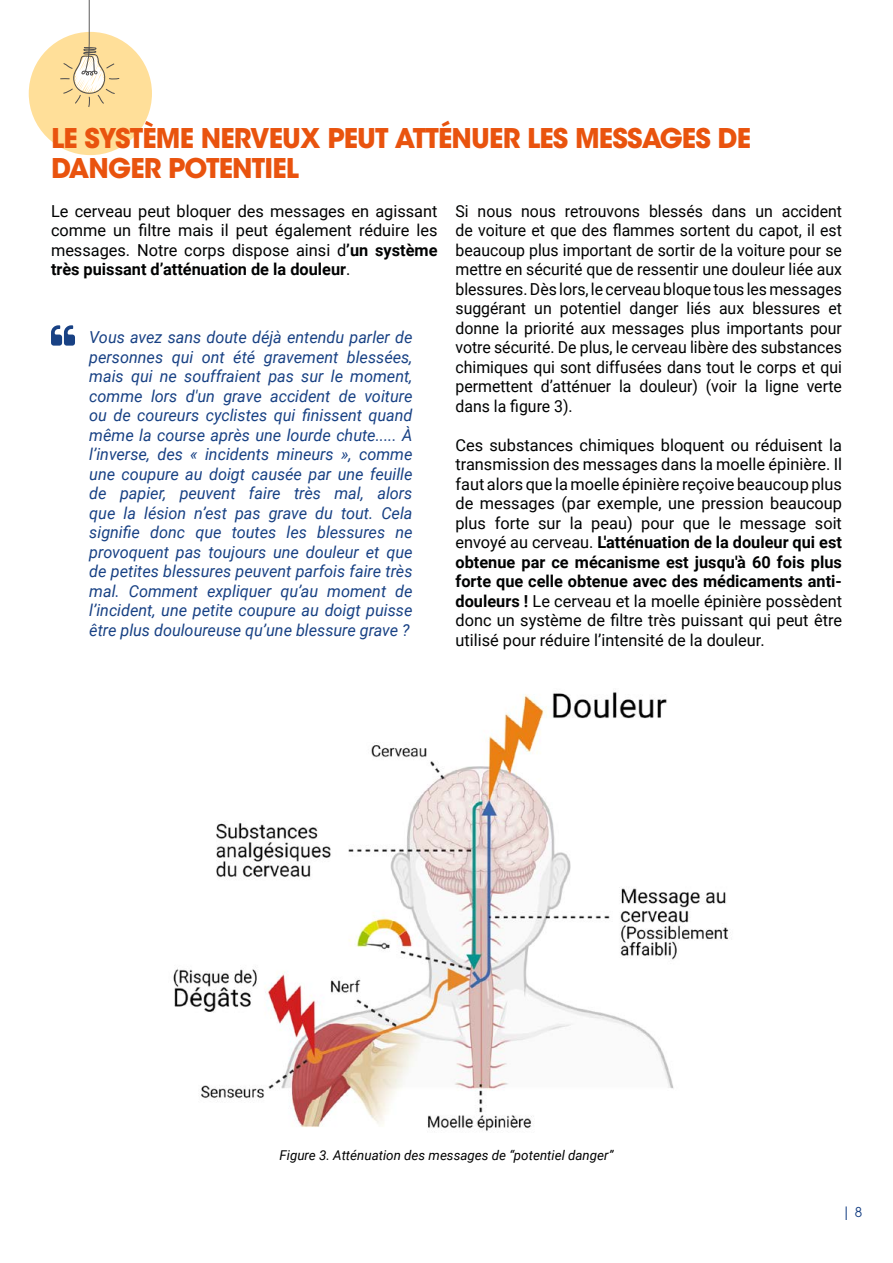
<style>
.page{position:relative;width:893px;height:1263px;background:#fff}
.page>*{position:absolute;margin:0;border:0;box-sizing:border-box;transform-origin:0 0}
.t1{font:700 27px/30px "ITC Avant Garde Std";letter-spacing:-.03em;color:#e9530e}
.t2{font:16.5px/19.5px "Roboto";color:#010202;text-align:justify}
.t3{font:italic 16.5px/19.5px "Roboto";color:#184184;text-align:justify}
.t4{font:16.5px/19.5px "Roboto";color:#010202;text-align:justify;scale:.96 1}
.t5{font:italic 13.5px "Roboto";color:#000}
.t6{font:13.5px "Avant Garde LT";color:#184184}
.s1{font-weight:700}
</style>
<div class="page">
<div style="left:29px;top:32px;width:123px;height:123px;background:#ffdf99;border-radius:50%"></div>
<svg style="left:60px;top:0;width:60px;height:107px"></svg>
<img style="left:173px;top:692px;width:558px;height:439px">
<svg style="left:51px;top:325px;width:24px;height:21px"></svg>
<h1 class="t1" style="left:51px;top:122px;width:702px">LE SYSTÈME NERVEUX PEUT ATTÉNUER LES MESSAGES DE<br>DANGER POTENTIEL</h1>
<p class="t2" style="left:51px;top:200px;width:388px">Le cerveau peut bloquer des messages en agissant comme un filtre mais il peut également réduire les messages. Notre corps dispose ainsi d<span class="s1">’un système très puissant d’atténuation de la douleur</span>.</p>
<p class="t4" style="left:455px;top:200px;width:404px">Si nous nous retrouvons blessés dans un accident de voiture et que des flammes sortent du capot, il est beaucoup plus important de sortir de la voiture pour se mettre en sécurité que de ressentir une douleur liée aux blessures. Dès lors, le cerveau bloque tous les messages suggérant un potentiel danger liés aux blessures et donne la priorité aux messages plus importants pour votre sécurité. De plus, le cerveau libère des substances chimiques qui sont diffusées dans tout le corps et qui permettent d’atténuer la douleur) (voir la ligne verte dans la figure 3).</p>
<p class="t2" style="left:455px;top:434px;width:388px">Ces substances chimiques bloquent ou réduisent la transmission des messages dans la moelle épinière. Il faut alors que la moelle épinière reçoive beaucoup plus de messages (par exemple, une pression beaucoup plus forte sur la peau) pour que le message soit envoyé au cerveau. <span class="s1">L'atténuation de la douleur qui est obtenue par ce mécanisme est jusqu'à 60 fois plus forte que celle obtenue avec des médicaments anti&shy;douleurs !</span> Le cerveau et la moelle épinière possèdent donc un système de filtre très puissant qui peut être utilisé pour réduire l’intensité de la douleur.</p>
<p class="t3" style="left:89px;top:327px;width:325px">Vous avez sans doute déjà entendu parler de personnes qui ont été gravement blessées, mais qui ne souffraient pas sur le moment, comme lors d'un grave accident de voiture ou de coureurs cyclistes qui finissent quand même la course après une lourde chute..... À l’inverse, des « incidents mineurs », comme une coupure au doigt causée par une feuille de papier, peuvent faire très mal, alors que la lésion n’est pas grave du tout. Cela signifie donc que toutes les blessures ne provoquent pas toujours une douleur et que de petites blessures peuvent parfois faire très mal. Comment expliquer qu’au moment de l’incident, une petite coupure au doigt puisse être plus douloureuse qu’une blessure grave ?</p>
<p class="t5" style="left:280px;top:1146px;width:335px">Figure 3. Atténuation des messages de “potentiel danger”</p>
<p class="t6" style="left:842px;top:1204px;width:22px">| 8</p>
</div>
